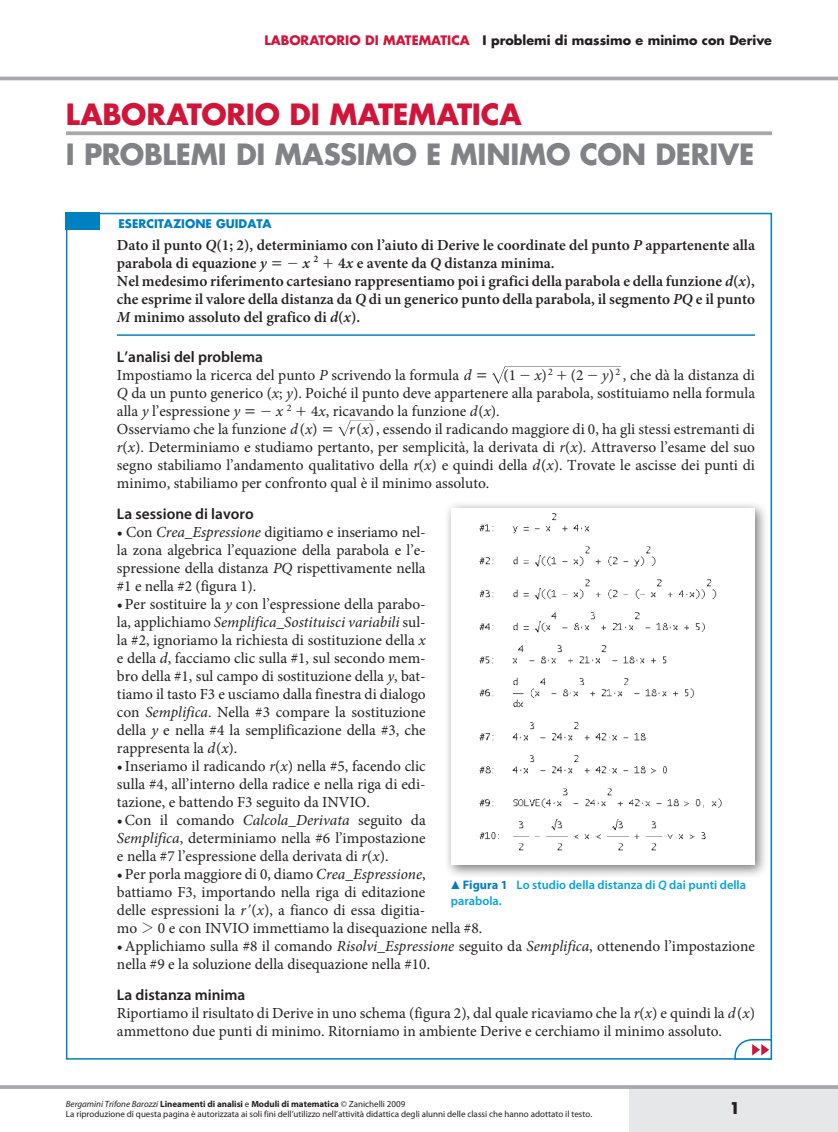
<style>
.page{position:relative;width:838px;height:1132px;background:#fff}
.page>*{position:absolute;margin:0;border:0;box-sizing:border-box;transform-origin:0 0}
._02_ESER_PARAGRAFO{font:700 28.5px "Futura";letter-spacing:-.01em;color:#808285}
._02_ESER_PARAGRAFO-2{font:700 28.5px "Futura";letter-spacing:-.01em;color:#d01539}
.t1{font:700 15.75px "Futura";color:#231f20}
._02_ESER_GUIDA_REG{font:15.3px/18px "Minion Pro";color:#231f20;text-align:justify}
._02_ESER_GUIDA_SEMIB{font:600 15.3px/18px "Minion Pro";color:#231f20}
._00_LABtitoletti{font:600 15.3px "Myriad Pro";color:#231f20}
.t2{font:italic 15.3px "Minion Pro";color:#231f20}
.t3{font:700 12.75px "Futura";color:#231f20}
._00_DIDA_TESTO{font:600 12.3px/15.8px "Myriad Pro";color:#00a3da}
.t4{font:700 11.7px "Futura";color:#007fc1}
.t5{font:10.05px "Minion Pro";color:#231f20}
.t6{font:9px "Myriad Pro";color:#231f20}
.t7{font:700 9px "Myriad Pro";color:#231f20}
.s1{color:#d01539}
.s2{font-style:italic}
.s3{font-family:"MM Times Roman";font-weight:400}
.s4{font-family:"MM Times Roman"}
.s5{font-style:normal}
.s6{font-family:"MM Etc"}
.s7{font-family:"MM Extra"}
.s8{font-family:"Mathematical Pi Six";font-weight:400;font-size:11.25px;color:#007fc1}
.s9{font-weight:700;color:#007fc1}
.s10{font-weight:400;font-style:italic}
.s11{font-weight:400}
</style>
<div class="page">
<div style="left:629px;top:1084px;width:124px;height:47px;background:#e6e7e9"></div>
<hr style="left:0;top:77px;width:838px;height:3px;background:#a8a9ad">
<div style="left:753px;top:1084px;width:85px;height:47px;background:#e6e7e9"></div>
<svg style="left:0;top:1084px;width:838px;height:4px;fill:#adaeb2"></svg>
<div style="left:66px;top:213px;width:34px;height:17px;background:#007fc1"></div>
<hr style="left:117px;top:334px;width:638px;height:2px;background:#007fc1">
<svg style="left:492px;top:366px;width:129px;height:18px"></svg>
<svg style="left:338px;top:420px;width:37px;height:16px"></svg>
<svg style="left:66px;top:131px;width:706px;height:4px;background:#b0b1b5"></svg>
<div style="left:443px;top:500px;width:324px;height:377px;background:#231f20;opacity:.6"></div>
<div style="left:451px;top:508px;width:303px;height:357px;background:#fff"></div>
<img style="left:479px;top:513px;width:243px;height:338px">
<svg style="left:733px;top:1037px;width:39px;height:22px"></svg>
<p class="t3" style="left:264px;top:31px;width:509px"><span class="s1">LABORATORIO DI MATEMATICA</span> I PROBLEMI DI MASSIMO E MINIMO CON DERIVE</p>
<p class="_02_ESER_PARAGRAFO-2" style="left:66px;top:94px;width:457px">LABORATORIO DI MATEMATICA</p>
<p class="_02_ESER_PARAGRAFO" style="left:66px;top:134px;width:690px">I PROBLEMI DI MASSIMO E MINIMO CON DERIVE</p>
<p class="t4" style="left:118px;top:215px;width:21px">ESERCI</p>
<p class="t4" style="left:158px;top:215px;width:115px">TAZIONE GUIDATA</p>
<p class="_02_ESER_GUIDA_SEMIB" style="left:117px;top:236px;width:639px">Dato il punto <span class="s2">Q</span>(1; 2), determiniamo con l’aiuto di Derive le coordinate del punto <span class="s2">P</span> appartenente alla parabola di equazione <span class="s2">y</span> <span class="s3">= -</span> <span class="s2">x</span> <sup>2</sup> <span class="s3">+</span> 4<span class="s2">x</span> e avente da <span class="s2">Q</span> distanza minima.</p>
<p class="_02_ESER_GUIDA_SEMIB" style="left:117px;top:272px;width:639px;text-align:justify">Nel medesimo riferimento cartesiano rappresentiamo poi i grafici della parabola e della funzione <span class="s2">d</span>(<span class="s2">x</span>), che esprime il valore della distanza da <span class="s2">Q</span> di un generico punto della parabola, il segmento <span class="s2">PQ</span> e il punto <span class="s2">M</span> minimo assoluto del grafico di <span class="s2">d</span>(<span class="s2">x</span>).</p>
<p class="_00_LABtitoletti" style="left:117px;top:347px;width:147px">L’analisi del problema</p>
<p class="_02_ESER_GUIDA_REG" style="left:117px;top:366px;width:372px">Impostiamo la ricerca del punto <span class="s2">P</span> scrivendo la formula <span class="s2">d</span> <span class="s4">=</span></p>
<p class="t2" style="left:534px;top:364px;width:14px">x<span class="s5">)</span></p>
<p class="_02_ESER_GUIDA_REG" style="left:503px;top:366px;width:112px">(1<span class="s4">-</span> <sup>2</sup><span class="s4">+ -</span> )<span class="s2">y</span></p>
<p class="_02_ESER_GUIDA_REG" style="left:571px;top:366px;width:14px">(2</p>
<p class="t5" style="left:615px;top:364px;width:6px">2</p>
<p class="_02_ESER_GUIDA_REG" style="left:117px;top:366px;width:639px;text-indent:506px">, che dà la distanza di <span class="s2">Q</span> da un punto generico (<span class="s2">x</span>; <span class="s2">y</span>). Poiché il punto deve appartenere alla parabola, sostituiamo nella formula alla <span class="s2">y</span> l’espressione <span class="s2">y</span> <span class="s4">= -</span> <span class="s2">x</span> <sup>2</sup> <span class="s4">+</span> 4<span class="s2">x</span>, ricavando la funzione <span class="s2">d</span>(<span class="s2">x</span>).</p>
<p class="_02_ESER_GUIDA_REG" style="left:117px;top:420px;width:639px">Osserviamo che la funzione <span class="s2">d x</span>( ) <span class="s4">=</span> <span class="s2">r x</span>( ), essendo il radicando maggiore di 0, ha gli stessi estremanti di <span class="s2">r</span>(<span class="s2">x</span>). Determiniamo e studiamo pertanto, per semplicità, la derivata di <span class="s2">r</span>(<span class="s2">x</span>). Attraverso l’esame del suo segno stabiliamo l’andamento qualitativo della <span class="s2">r</span>(<span class="s2">x</span>) e quindi della <span class="s2">d</span>(<span class="s2">x</span>). Trovate le ascisse dei punti di minimo, stabiliamo per confronto qual è il minimo assoluto.</p>
<p class="_00_LABtitoletti" style="left:117px;top:503px;width:138px">La sessione di lavoro</p>
<p class="_02_ESER_GUIDA_REG" style="left:117px;top:523px;width:310px">• Con <span class="s2">Crea_Espressione</span> digitiamo e inseriamo nel&shy;la zona algebrica l’equazione della parabola e l’e&shy;spressione della distanza <span class="s2">PQ</span> rispettivamente nella #1 e nella #2 (figura 1).</p>
<p class="_02_ESER_GUIDA_REG" style="left:117px;top:595px;width:310px">• Per sostituire la <span class="s2">y</span> con l’espressione della parabo&shy;la, applichiamo <span class="s2">Semplifica_Sostituisci variabili</span> sul&shy;la #2, ignoriamo la richiesta di sostituzione della <span class="s2">x </span>e della <span class="s2">d</span>, facciamo clic sulla #1, sul secondo mem&shy;bro della #1, sul campo di sostituzione della <span class="s2">y</span>, bat&shy;tiamo il tasto F3 e usciamo dalla finestra di dialogo con <span class="s2">Semplifica</span>. Nella #3 compare la sostituzione della <span class="s2">y</span> e nella #4 la semplificazione della #3, che rappresenta la <span class="s2">d</span>(<span class="s2">x</span>).</p>
<p class="_02_ESER_GUIDA_REG" style="left:117px;top:757px;width:310px">• Inseriamo il radicando <span class="s2">r</span>(<span class="s2">x</span>) nella #5, facendo clic sulla #4, all’interno della radice e nella riga di edi&shy;tazione, e battendo F3 seguito da INVIO.</p>
<p class="_02_ESER_GUIDA_REG" style="left:117px;top:811px;width:310px">• Con il comando <span class="s2">Calcola_Derivata</span> seguito da <span class="s2">Semplifica</span>, determiniamo nella #6 l’impostazione e nella #7 l’espressione della derivata di <span class="s2">r</span>(<span class="s2">x</span>).</p>
<p class="_02_ESER_GUIDA_REG" style="left:117px;top:865px;width:367px;text-align:left">• Per porla maggiore di 0, diamo <span class="s2">Crea_Espressione</span>, battiamo F3, importando nella riga di editazione<br>delle espressioni la <span class="s2">r</span><span class="s6">l</span>(<span class="s2">x</span>), a fianco di essa digitia-<br>mo <span class="s7">2</span> 0 e con INVIO immettiamo la disequazione nella #8.</p>
<p class="_02_ESER_GUIDA_REG" style="left:117px;top:937px;width:639px">• Applichiamo sulla #8 il comando <span class="s2">Risolvi_Espressione</span> seguito da <span class="s2">Semplifica</span>, ottenendo l’impostazione nella #9 e la soluzione della disequazione nella #10.</p>
<p class="_00_LABtitoletti" style="left:117px;top:984px;width:130px">La distanza minima</p>
<p class="_02_ESER_GUIDA_REG" style="left:117px;top:1003px;width:639px">Riportiamo il risultato di Derive in uno schema (figura 2), dal quale ricaviamo che la <span class="s2">r</span>(<span class="s2">x</span>) e quindi la <span class="s2">d</span>(<span class="s2">x</span>) ammettono due punti di minimo. Ritorniamo in ambiente Derive e cerchiamo il minimo assoluto.</p>
<p class="_00_DIDA_TESTO" style="left:451px;top:876px;width:297px"><span class="s8">m</span> <span class="s9">Figura 1</span> Lo studio della distanza di <span class="s2">Q</span> dai punti della parabola.</p>
<p class="t7" style="left:66px;top:1097px;width:341px"><span class="s10">Bergamini Trifone Barozzi</span> Lineamenti di analisi <span class="s11">e</span> Moduli di matematica <span class="s11">© Zanichelli 2009</span></p>
<p class="t6" style="left:66px;top:1108px;width:528px">La riproduzione di questa pagina è autorizzata ai soli fini dell’utilizzo nell’attività didattica degli alunni delle classi che hanno adottato il testo.</p>
<p class="t1" style="left:729px;top:1096px;width:12px">1</p>
</div>
